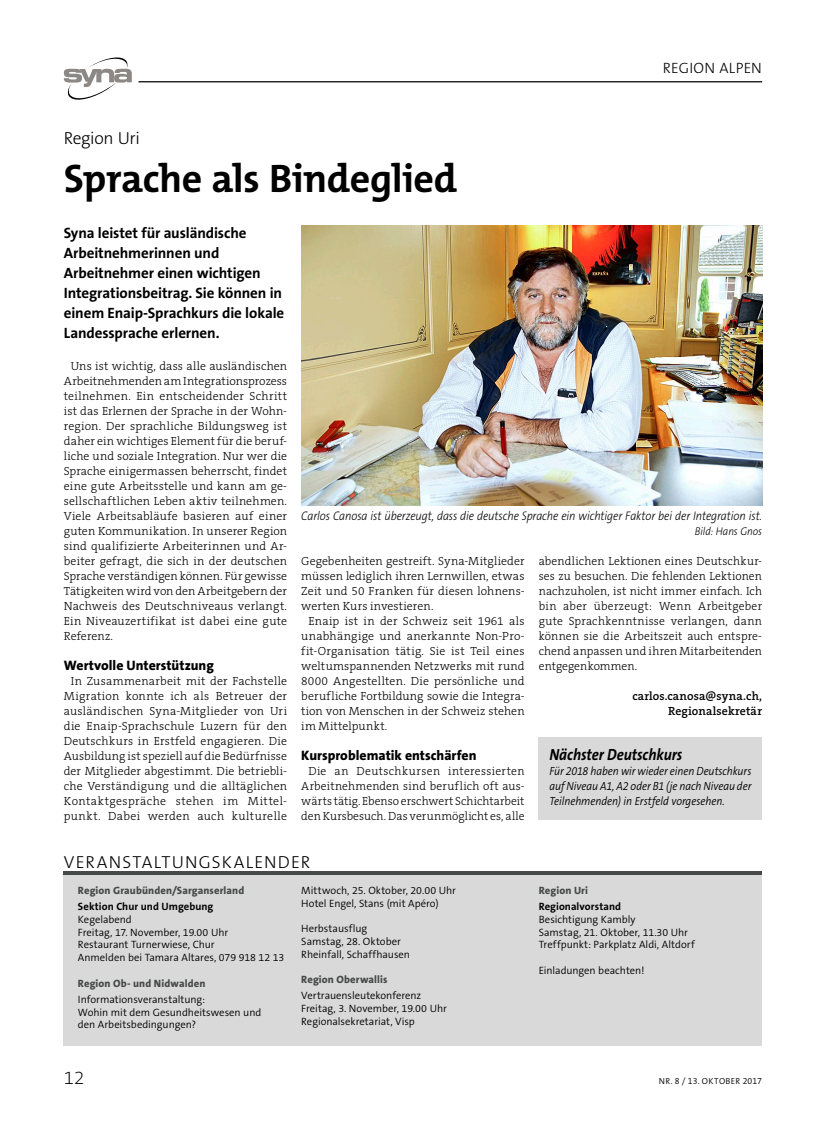
<style>
.page{position:relative;width:833px;height:1134px;background:#fff}
.page>*{position:absolute;margin:0;border:0;box-sizing:border-box;transform-origin:0 0}
._01_Titel{font:700 40px "The Mix B W7";letter-spacing:-.015em;color:#000}
.t1{font:200 18.75px "The Sans B W2";color:#000}
._04_Oberzeile{font:300 17.5px "The Sans B W3";letter-spacing:.07em;color:#000}
._00_Oberzeile{font:300 17.5px "The Sans B W3";letter-spacing:-.02em;color:#000}
._07_Box_Titel{font:italic 700 16.25px "The Sans B W7";letter-spacing:-.005em;color:#000;scale:.9 1}
._02_Lead{font:700 15px/20px "The Sans B W7";letter-spacing:-.005em;color:#000}
.t2{font:300 15px "The Sans B W3";letter-spacing:.015em;color:#000}
._04_Zwischentitel{font:800 13.75px "The Sans B W8";color:#000}
._05_Legende{font:italic 300 12.5px "The Sans B W3";letter-spacing:-.01em;color:#000;scale:.9 1}
._03_Grundschrift{font:300 11.88px/15px "The Serif B W3";letter-spacing:.015em;color:#000;text-align:justify}
._07_Box_Grundschrift{font:italic 300 11.88px/15px "The Sans B W4";letter-spacing:-.005em;color:#000;text-align:justify;scale:.9 1}
._03_Autor-Funktion{font:600 11.88px/15px "The Serif B W6";letter-spacing:.01em;color:#000;text-align:right}
._05_Legende-2{font:italic 300 11.25px "The Sans B W3";letter-spacing:-.005em;color:#000;scale:.9 1}
._10_Impressum_region{font:300 10.62px/12.8px "The Sans B W4";color:#000}
._10_Impressum_region-2{font:800 10.62px "The Sans B W8";letter-spacing:.01em;color:#484a4a}
._10_Impressum_region-3{font:700 10.62px/12.8px "The Sans B W7";letter-spacing:.005em;color:#000}
.t3{font:300 8.75px "The Sans B W4";letter-spacing:.025em;color:#000}
.s1{font-family:"The Sans B W4";font-weight:300}
.s2{font-family:"The Sans B W7";font-weight:700}
</style>
<div class="page">
<svg style="left:64px;top:57px;width:68px;height:43px"></svg>
<hr style="left:138px;top:81px;width:624px;height:1px;background:#000">
<img style="left:301px;top:226px;width:461px;height:279px">
<div style="left:539px;top:737px;width:223px;height:83px;background:#d9d9d9"></div>
<div style="left:64px;top:875px;width:698px;height:170px;background:#d9d9d9"></div>
<hr style="left:64px;top:871px;width:698px;height:4px;background:#484a4a">
<p class="t2" style="left:662px;top:58px;width:101px">REGION ALPEN</p>
<p class="_00_Oberzeile" style="left:64px;top:127px;width:78px">Region Uri</p>
<p class="_01_Titel" style="left:64px;top:153px;width:395px">Sprache als Bindeglied</p>
<p class="_02_Lead" style="left:64px;top:223px;width:222px">Syna leistet für ausländische<br>Arbeitnehmerinnen und<br>Arbeitnehmer einen wichtigen<br>Integrationsbeitrag. Sie können in einem Enaip-Sprachkurs die lokale<br>Landessprache erlernen.</p>
<p class="_03_Grundschrift" style="left:64px;top:359px;width:225px;text-indent:7px">Uns ist wichtig, dass alle ausländischen Arbeitnehmenden am Integrationsprozess teilnehmen. Ein entscheidender Schritt ist das Erlernen der Sprache in der Wohn&shy;region. Der sprachliche Bildungsweg ist daher ein wichtiges Element für die beruf&shy;liche und soziale Integration. Nur wer die Sprache einigermassen beherrscht, findet eine gute Arbeitsstelle und kann am ge&shy;sellschaftlichen Leben aktiv teilnehmen.<br>Viele Arbeitsabläufe basieren auf einer guten Kommunikation. In unserer Region sind qualifizierte Arbeiterinnen und Ar&shy;beiter gefragt, die sich in der deutschen Sprache verständigen können. Für gewisse Tätigkeiten wird von den Arbeitgebern der Nachweis des Deutschniveaus verlangt.<br>Ein Niveauzertifikat ist dabei eine gute Referenz.</p>
<p class="_04_Zwischentitel" style="left:64px;top:657px;width:152px">Wertvolle Unterstützung</p>
<p class="_03_Grundschrift" style="left:64px;top:674px;width:225px;text-align:center">In Zusammenarbeit mit der Fachstelle Migration konnte ich als Betreuer der ausländischen Syna-Mitglieder von Uri die Enaip-Sprachschule Luzern für den Deutschkurs in Erstfeld engagieren. Die Ausbildung ist speziell auf die Bedürfnisse der Mitglieder abgestimmt. Die betriebli&shy;che Verständigung und die alltäglichen Kontaktgespräche stehen im Mittel&shy;punkt. Dabei werden auch kulturelle</p>
<p class="_05_Legende" style="left:301px;top:509px;width:513px">Carlos Canosa ist überzeugt, dass die deutsche Sprache ein wichtiger Faktor bei der Integration ist.</p>
<p class="_05_Legende-2" style="left:695px;top:525px;width:76px">Bild: Hans Gnos</p>
<p class="_03_Grundschrift" style="left:301px;top:554px;width:225px">Gegebenheiten gestreift. Syna-Mitglieder müssen lediglich ihren Lernwillen, etwas Zeit und 50 Franken für diesen lohnens&shy;werten Kurs investieren.</p>
<p class="_03_Grundschrift" style="left:301px;top:614px;width:225px;text-indent:7px">Enaip ist in der Schweiz seit 1961 als unabhängige und anerkannte Non-Pro&shy;fit-Organisation tätig. Sie ist Teil eines weltumspannenden Netzwerks mit rund 8000 Angestellten. Die persönliche und berufliche Fortbildung sowie die Integra&shy;tion von Menschen in der Schweiz stehen im Mittelpunkt.</p>
<p class="_04_Zwischentitel" style="left:301px;top:747px;width:177px">Kursproblematik entschärfen</p>
<p class="_03_Grundschrift" style="left:301px;top:764px;width:225px;text-align:center">Die an Deutschkursen interessierten Arbeitnehmenden sind beruflich oft aus&shy;wärts tätig. Ebenso erschwert Schichtarbeit den Kursbesuch. Das verunmöglicht es, alle</p>
<p class="_03_Grundschrift" style="left:539px;top:554px;width:225px">abendlichen Lektionen eines Deutschkur&shy;ses zu besuchen. Die fehlenden Lektionen nachzuholen, ist nicht immer einfach. Ich bin aber überzeugt: Wenn Arbeitgeber gute Sprachkenntnisse verlangen, dann können sie die Arbeitszeit auch entspre&shy;chend anpassen und ihren Mitarbeitenden entgegenkommen.</p>
<p class="_03_Autor-Funktion" style="left:632px;top:689px;width:131px">carlos.canosa@syna.ch,<br>Regionalsekretär</p>
<p class="_07_Box_Titel" style="left:549px;top:744px;width:149px">Nächster Deutschkurs</p>
<p class="_07_Box_Grundschrift" style="left:549px;top:764px;width:226px">Für 2018 haben wir wieder einen Deutschkurs auf Niveau A1, A2 oder B1 (je nach Niveau der Teilnehmenden) in Erstfeld vorgesehen.</p>
<p class="_04_Oberzeile" style="left:64px;top:851px;width:248px">VERANSTALTUNGSKALENDER</p>
<p class="_10_Impressum_region-2" style="left:78px;top:883px;width:168px">Region Graubünden/Sarganserland</p>
<p class="_10_Impressum_region-3" style="left:78px;top:900px;width:137px">Sektion Chur und Umgebung<br><span class="s1">Kegelabend</span></p>
<p class="_10_Impressum_region" style="left:78px;top:926px;width:152px">Freitag, 17. November, 19.00 Uhr</p>
<p class="_10_Impressum_region" style="left:78px;top:938px;width:138px">Restaurant Turnerwiese, Chur</p>
<p class="_10_Impressum_region" style="left:78px;top:951px;width:208px">Anmelden bei Tamara Altares, 079 918 12 13</p>
<p class="_10_Impressum_region-2" style="left:78px;top:976px;width:129px">Region Ob- und Nidwalden</p>
<p class="_10_Impressum_region" style="left:78px;top:993px;width:129px">Informationsveranstaltung:</p>
<p class="_10_Impressum_region" style="left:78px;top:1006px;width:185px">Wohin mit dem Gesundheitswesen und</p>
<p class="_10_Impressum_region" style="left:78px;top:1018px;width:120px">den Arbeitsbedingungen?</p>
<p class="_10_Impressum_region" style="left:301px;top:884px;width:156px">Mittwoch, 25. Oktober, 20.00 Uhr</p>
<p class="_10_Impressum_region" style="left:301px;top:897px;width:139px">Hotel Engel, Stans (mit Apéro)</p>
<p class="_10_Impressum_region" style="left:301px;top:922px;width:67px">Herbstausflug</p>
<p class="_10_Impressum_region" style="left:301px;top:935px;width:101px">Samstag, 28. Oktober</p>
<p class="_10_Impressum_region" style="left:301px;top:948px;width:110px">Rheinfall, Schaffhausen</p>
<p class="_10_Impressum_region-2" style="left:301px;top:973px;width:88px">Region Oberwallis</p>
<p class="_10_Impressum_region" style="left:301px;top:989px;width:121px">Vertrauensleutekonferenz</p>
<p class="_10_Impressum_region" style="left:301px;top:1002px;width:147px">Freitag, 3. November, 19.00 Uhr</p>
<p class="_10_Impressum_region" style="left:301px;top:1015px;width:115px">Regionalsekretariat, Visp</p>
<p class="_10_Impressum_region-2" style="left:539px;top:883px;width:51px">Region Uri</p>
<p class="_10_Impressum_region" style="left:539px;top:900px;width:98px"><span class="s2">Regionalvorstand<br></span>Besichtigung Kambly</p>
<p class="_10_Impressum_region" style="left:539px;top:926px;width:151px">Samstag, 21. Oktober, 11.30 Uhr</p>
<p class="_10_Impressum_region" style="left:539px;top:938px;width:157px">Treffpunkt: Parkplatz Aldi, Altdorf</p>
<p class="_10_Impressum_region" style="left:539px;top:964px;width:107px">Einladungen beachten!</p>
<h2 class="t1" style="left:64px;top:1066px;width:22px">12</h2>
<p class="t3" style="left:659px;top:1076px;width:105px">NR. 8 / 13. OKTOBER 2017</p>
</div>
